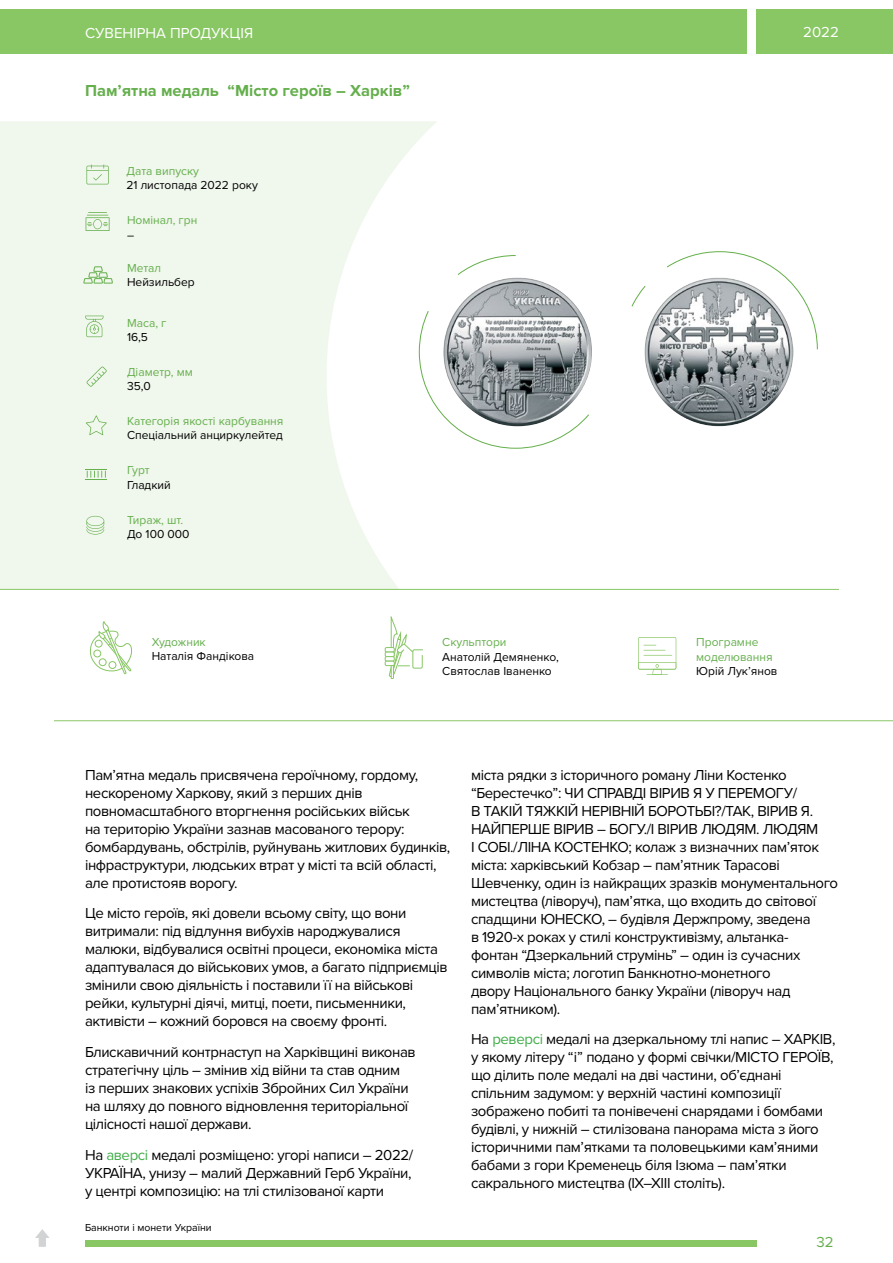
<style>
.page{position:relative;width:893px;height:1263px;background:#fff}
.page>*{position:absolute;margin:0;border:0;box-sizing:border-box;transform-origin:0 0}
.t1{font:700 16.5px "Proxima Nova";color:#65af4d}
.t2{font:15px/18px "Proxima Nova";letter-spacing:-.025em;color:#000}
.t3{font:15px "Proxima Nova";color:#fff}
.t4{font:15px "Proxima Nova";color:#65af4d}
.t5{font:12px/14.4px "Proxima Nova";color:#000}
.t6{font:12px/14.4px "Proxima Nova";color:#65af4d}
.t7{font:10.5px "Proxima Nova";color:#000}
.s1{color:#41ad49}
</style>
<div class="page">
<div style="left:85px;top:1240px;width:671px;height:7px;background:#89c765"></div>
<svg style="left:35px;top:1229px;width:14px;height:18px"></svg>
<div style="left:756px;top:10px;width:137px;height:44px;background:#89c765"></div>
<div style="left:0;top:10px;width:747px;height:44px;background:#89c765"></div>
<div style="left:0;top:121px;width:327px;height:468px;background:#f0f7ec"></div>
<svg style="left:327px;top:121px;width:566px;height:601px"></svg>
<svg style="left:457px;top:255px;width:59px;height:21px"></svg>
<svg style="left:666px;top:251px;width:152px;height:99px"></svg>
<svg style="left:419px;top:310px;width:171px;height:139px"></svg>
<svg style="left:631px;top:285px;width:15px;height:22px"></svg>
<img style="left:443px;top:277px;width:149px;height:149px;border-radius:74px">
<img style="left:644px;top:278px;width:149px;height:148px;border-radius:73px">
<svg style="left:89px;top:621px;width:43px;height:53px"></svg>
<svg style="left:385px;top:617px;width:39px;height:62px"></svg>
<div style="left:385px;top:661px;width:10px;height:5px;border:1px solid #89c765"></div>
<hr style="left:54px;top:720px;width:839px;height:1px;background:#89c765">
<hr style="left:0;top:589px;width:839px;height:1px;background:#89c765">
<svg style="left:83px;top:266px;width:30px;height:18px"></svg>
<svg style="left:85px;top:316px;width:18px;height:21px"></svg>
<svg style="left:86px;top:366px;width:21px;height:21px"></svg>
<svg style="left:86px;top:415px;width:21px;height:20px"></svg>
<svg style="left:86px;top:469px;width:21px;height:11px"></svg>
<svg style="left:86px;top:516px;width:18px;height:19px"></svg>
<svg style="left:86px;top:212px;width:24px;height:19px"></svg>
<svg style="left:86px;top:164px;width:23px;height:20px"></svg>
<svg style="left:638px;top:637px;width:38px;height:38px"></svg>
<p class="t3" style="left:85px;top:24px;width:170px">СУВЕНІРНА ПРОДУКЦІЯ</p>
<p class="t1" style="left:85px;top:81px;width:327px">Пам’ятна медаль “Місто героїв – Харків”</p>
<p class="t6" style="left:126px;top:164px;width:74px">Дата випуску</p>
<p class="t5" style="left:126px;top:178px;width:133px">21 листопада 2022 року</p>
<p class="t6" style="left:127px;top:213px;width:72px">Номінал, грн</p>
<p class="t5" style="left:127px;top:228px;width:9px">–</p>
<p class="t6" style="left:127px;top:261px;width:36px">Meтал</p>
<p class="t5" style="left:127px;top:275px;width:69px">Нейзильбер</p>
<p class="t6" style="left:127px;top:316px;width:41px">Маса, г</p>
<p class="t5" style="left:127px;top:330px;width:22px">16,5</p>
<p class="t6" style="left:127px;top:365px;width:67px">Діаметр, мм</p>
<p class="t5" style="left:127px;top:379px;width:25px">35,0</p>
<p class="t6" style="left:127px;top:414px;width:158px">Категорія якості карбування</p>
<p class="t5" style="left:127px;top:428px;width:157px">Спеціальний анциркулейтед</p>
<p class="t6" style="left:127px;top:463px;width:24px">Гурт</p>
<p class="t5" style="left:127px;top:478px;width:45px">Гладкий</p>
<p class="t6" style="left:127px;top:513px;width:58px">Тираж, шт.</p>
<p class="t5" style="left:127px;top:527px;width:64px">До 100 000</p>
<p class="t6" style="left:152px;top:635px;width:56px">Художник</p>
<p class="t5" style="left:152px;top:649px;width:104px">Наталія Фандікова</p>
<p class="t6" style="left:442px;top:635px;width:66px">Скульптори</p>
<p class="t5" style="left:442px;top:650px;width:118px">Анатолій Демяненко,<br>Святослав Іваненко</p>
<p class="t3" style="left:803px;top:23px;width:37px">2022</p>
<p class="t6" style="left:696px;top:635px;width:78px">Програмне моделювання</p>
<p class="t5" style="left:696px;top:664px;width:83px">Юрій Лук’янов</p>
<p class="t2" style="left:85px;top:766px;width:367px">Пам’ятна медаль присвячена героїчному, гордому, нескореному Харкову, який з перших днів повномасштабного вторгнення російських військ<br>на територію України зазнав масованого терору: бомбардувань, обстрілів, руйнувань житлових будинків, інфраструктури, людських втрат у місті та всій області, але протистояв ворогу.</p>
<p class="t2" style="left:85px;top:905px;width:364px">Це місто героїв, які довели всьому світу, що вони витримали: під відлуння вибухів народжувалися малюки, відбувалися освітні процеси, економіка міста адаптувалася до військових умов, а багато підприємців змінили свою діяльність і поставили її на військові рейки, культурні діячі, митці, поети, письменники, активісти – кожний боровся на своєму фронті.</p>
<p class="t2" style="left:85px;top:1043px;width:332px">Блискавичний контрнаступ на Харківщині виконав стратегічну ціль – змінив хід війни та став одним<br>із перших знакових успіхів Збройних Сил України на шляху до повного відновлення територіальної цілісності нашої держави.</p>
<p class="t2" style="left:85px;top:1146px;width:330px;text-align:justify">На <span class="s1">аверсі</span> медалі розміщено: угорі написи – 2022/ УКРАЇНА, унизу – малий Державний Герб України, у центрі композицію: на тлі стилізованої карти</p>
<p class="t7" style="left:85px;top:1221px;width:128px">Банкноти і монети України</p>
<p class="t2" style="left:471px;top:766px;width:369px">міста рядки з історичного роману Ліни Костенко “Берестечко”: ЧИ СПРАВДІ ВІРИВ Я У ПЕРЕМОГУ/<br>В ТАКІЙ ТЯЖКІЙ НЕРІВНІЙ БОРОТЬБІ?/ТАК, ВІРИВ Я.<br>НАЙПЕРШЕ ВІРИВ – БОГУ./І ВІРИВ ЛЮДЯМ. ЛЮДЯМ<br>І СОБІ./ЛІНА КОСТЕНКО; колаж з визначних пам’яток міста: харківський Кобзар – пам’ятник Тарасові Шевченку, один із найкращих зразків монументального мистецтва (ліворуч), пам’ятка, що входить до світової спадщини ЮНЕСКО, – будівля Держпрому, зведена<br>в 1920-х роках у стилі конструктивізму, альтанка&shy;фонтан “Дзеркальний струмінь” – один із сучасних символів міста; логотип Банкнотно-монетного<br>двору Національного банку України (ліворуч над пам’ятником).</p>
<p class="t2" style="left:471px;top:1031px;width:366px">На <span class="s1">реверсі</span> медалі на дзеркальному тлі напис – ХАРКІВ, у якому літеру “і” подано у формі свічки/МІСТО ГЕРОЇВ, що ділить поле медалі на дві частини, об’єднані спільним задумом: у верхній частині композиції зображено побиті та понівечені снарядами і бомбами будівлі, у нижній – стилізована панорама міста з його історичними пам’ятками та половецькими кам’яними бабами з гори Кременець біля Ізюма – пам’ятки сакрального мистецтва (IX–XIII століть).</p>
<p class="t4" style="left:816px;top:1233px;width:19px">32</p>
</div>
